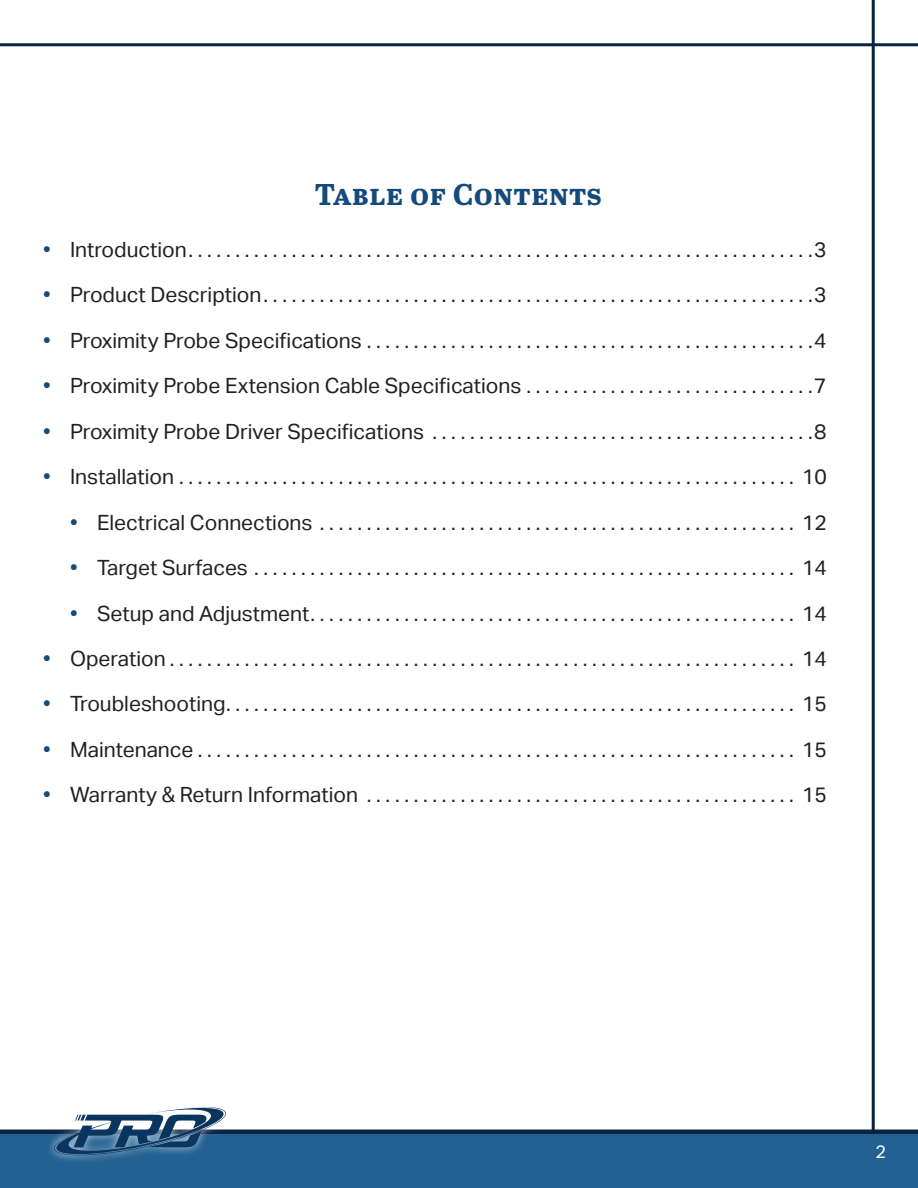
<style>
.page{position:relative;width:918px;height:1188px;background:#fff}
.page>*{position:absolute;margin:0;border:0;box-sizing:border-box;transform-origin:0 0}
.t1{font:700 30px "Abril Text";letter-spacing:.02em;color:#144a7c}
.t2{font:21px "Aktiv Grotesk";color:#231f20}
.t3{font:18px "Aktiv Grotesk";color:#fff}
.s1{color:#144a7c}
</style>
<div class="page">
<hr style="left:872px;top:0;width:3px;height:1188px;background:#0c2340">
<div style="left:0;top:1134px;width:918px;height:54px;background:#236192"></div>
<hr style="left:0;top:1130px;width:918px;height:4px;background:#0c2340">
<div style="left:45px;top:1098px;width:190px;height:67px;background:#fff;opacity:.75"></div>
<svg style="left:54px;top:1107px;width:172px;height:48px"></svg>
<hr style="left:0;top:43px;width:918px;height:3px;background:#0c2340">
<p class="t1" style="left:315px;top:173px;width:289px">Table of Contents</p>
<p class="t2" style="left:43px;top:237px;width:785px"><span class="s1">•</span> Introduction . . . . . . . . . . . . . . . . . . . . . . . . . . . . . . . . . . . . . . . . . . . . . . . . . . . . . . . . . . . . . . . . . . 3</p>
<p class="t2" style="left:43px;top:283px;width:785px"><span class="s1">•</span> Product Description . . . . . . . . . . . . . . . . . . . . . . . . . . . . . . . . . . . . . . . . . . . . . . . . . . . . . . . . . . 3</p>
<p class="t2" style="left:43px;top:328px;width:785px"><span class="s1">•</span> Proximity Probe Specifications . . . . . . . . . . . . . . . . . . . . . . . . . . . . . . . . . . . . . . . . . . . . . . . 4</p>
<p class="t2" style="left:43px;top:374px;width:785px"><span class="s1">•</span> Proximity Probe Extension Cable Specifications . . . . . . . . . . . . . . . . . . . . . . . . . . . . . . 7</p>
<p class="t2" style="left:43px;top:419px;width:785px"><span class="s1">•</span> Proximity Probe Driver Specifications . . . . . . . . . . . . . . . . . . . . . . . . . . . . . . . . . . . . . . . . 8</p>
<p class="t2" style="left:43px;top:465px;width:785px"><span class="s1">•</span> Installation . . . . . . . . . . . . . . . . . . . . . . . . . . . . . . . . . . . . . . . . . . . . . . . . . . . . . . . . . . . . . . . . . . 10</p>
<p class="t2" style="left:70px;top:510px;width:758px"><span class="s1">•</span> Electrical Connections . . . . . . . . . . . . . . . . . . . . . . . . . . . . . . . . . . . . . . . . . . . . . . . . . . . 12</p>
<p class="t2" style="left:70px;top:556px;width:758px"><span class="s1">•</span> Target Surfaces . . . . . . . . . . . . . . . . . . . . . . . . . . . . . . . . . . . . . . . . . . . . . . . . . . . . . . . . . . 14</p>
<p class="t2" style="left:70px;top:601px;width:758px"><span class="s1">•</span> Setup and Adjustment . . . . . . . . . . . . . . . . . . . . . . . . . . . . . . . . . . . . . . . . . . . . . . . . . . . . 14</p>
<p class="t2" style="left:43px;top:646px;width:785px"><span class="s1">•</span> Operation . . . . . . . . . . . . . . . . . . . . . . . . . . . . . . . . . . . . . . . . . . . . . . . . . . . . . . . . . . . . . . . . . . . 14</p>
<p class="t2" style="left:43px;top:692px;width:785px"><span class="s1">•</span> Troubleshooting . . . . . . . . . . . . . . . . . . . . . . . . . . . . . . . . . . . . . . . . . . . . . . . . . . . . . . . . . . . . . 15</p>
<p class="t2" style="left:43px;top:737px;width:785px"><span class="s1">•</span> Maintenance . . . . . . . . . . . . . . . . . . . . . . . . . . . . . . . . . . . . . . . . . . . . . . . . . . . . . . . . . . . . . . . . 15</p>
<p class="t2" style="left:43px;top:783px;width:785px"><span class="s1">•</span> Warranty &amp; Return Information . . . . . . . . . . . . . . . . . . . . . . . . . . . . . . . . . . . . . . . . . . . . . . 15</p>
<p class="t3" style="left:875px;top:1142px;width:12px">2</p>
</div>
